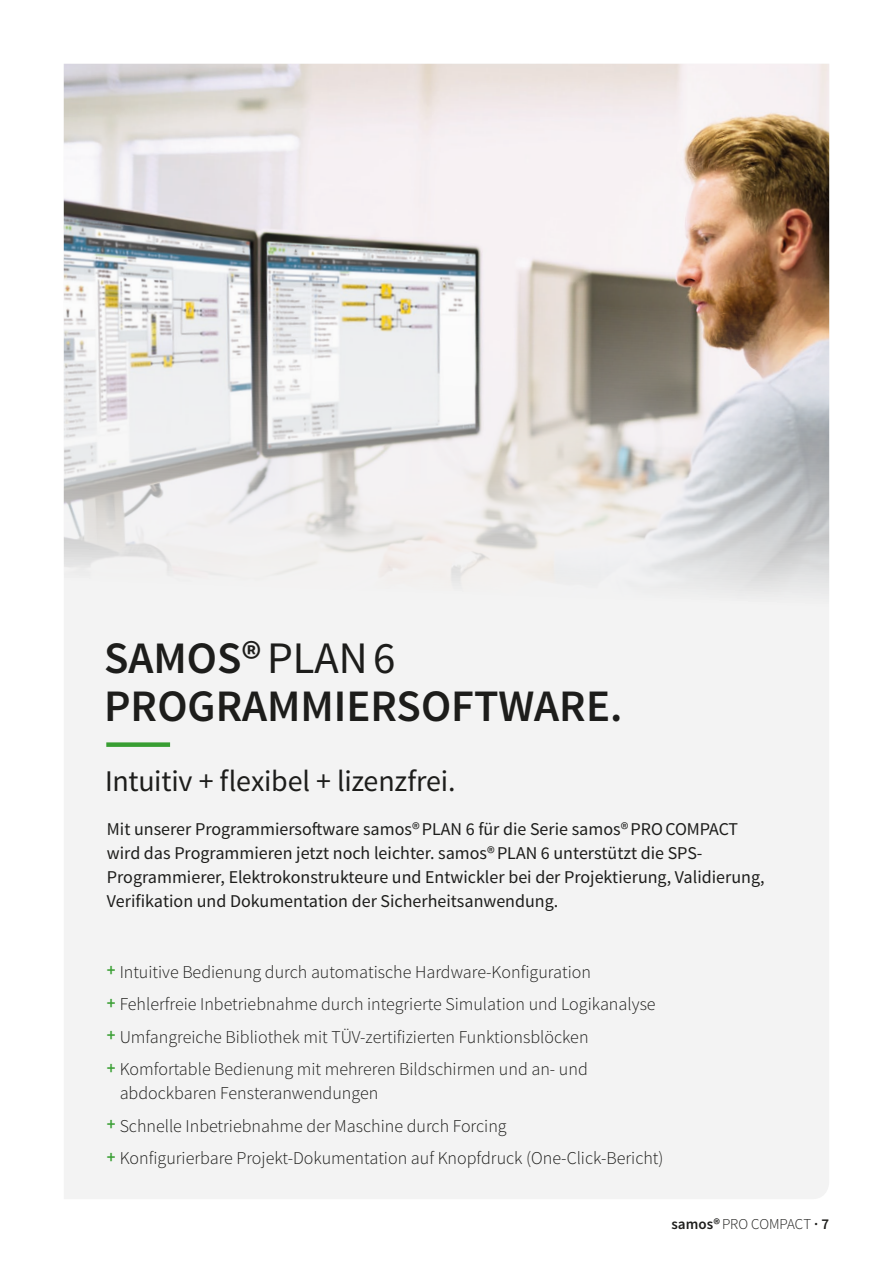
<style>
.page{position:relative;width:893px;height:1263px;background:#fff}
.page>*{position:absolute;margin:0;border:0;box-sizing:border-box;transform-origin:0 0}
.t1{font:600 45px/48px "Source Sans Pro";color:#1d1d1b}
.t2{font:30px "Source Sans Pro";letter-spacing:-.01em;color:#1d1d1b}
.t3{font:300 18px/32.5px "Source Sans Pro";color:#1d1d1b}
.t4{font:18px/24px "Source Sans Pro";color:#1d1d1b}
.t5{font:300 15px "Source Sans Pro";letter-spacing:-.005em;color:#1d1d1b}
.s1{font-weight:400}
.s2{font-weight:600;color:#389e32}
.s3{font-weight:600}
</style>
<div class="page">
<div style="left:64px;top:701px;width:765px;height:498px;background:#f3f3f3"></div>
<img style="left:64px;top:64px;width:765px;height:637px">
<div style="left:106px;top:742px;width:64px;height:5px;background:#389e32"></div>
<h1 class="t1" style="left:104px;top:635px;width:520px">SAMOS®<span class="s1">PLAN6<br></span>PROGRAMMIERSOFTWARE.</h1>
<h2 class="t2" style="left:105px;top:762px;width:352px">Intuitiv + flexibel + lizenzfrei.</h2>
<p class="t4" style="left:107px;top:817px;width:659px">Mit unserer Programmiersoftware samos®PLAN 6 für die Serie samos®PROCOMPACT wird das Programmieren jetzt noch leichter. samos®PLAN 6 unterstützt die SPS-Programmierer, Elektrokonstrukteure und Entwickler bei der Projektierung, Validierung, Verifikation und Dokumentation der Sicherheitsanwendung.</p>
<p class="t3" style="left:107px;top:956px;width:550px"><span class="s2">+</span> Intuitive Bedienung durch automatische Hardware-Konfiguration<br><span class="s2">+</span> Fehlerfreie Inbetriebnahme durch integrierte Simulation und Logikanalyse <span class="s2">+</span> Umfangreiche Bibliothek mit TÜV-zertifizierten Funktionsblöcken<br><span class="s2">+</span> Komfortable Bedienung mit mehreren Bildschirmen und an- und</p>
<p class="t3" style="left:107px;top:1077px;width:558px;text-indent:13px">abdockbaren Fensteranwendungen<br><span class="s2">+</span> Schnelle Inbetriebnahme der Maschine durch Forcing<br><span class="s2">+</span> Konfigurierbare Projekt-Dokumentation auf Knopfdruck (One-Click-Bericht)</p>
<p class="t5" style="left:671px;top:1215px;width:159px"><span class="s3">samos®</span>PRO COMPACT <sup>.</sup> <span class="s3">7</span></p>
</div>
